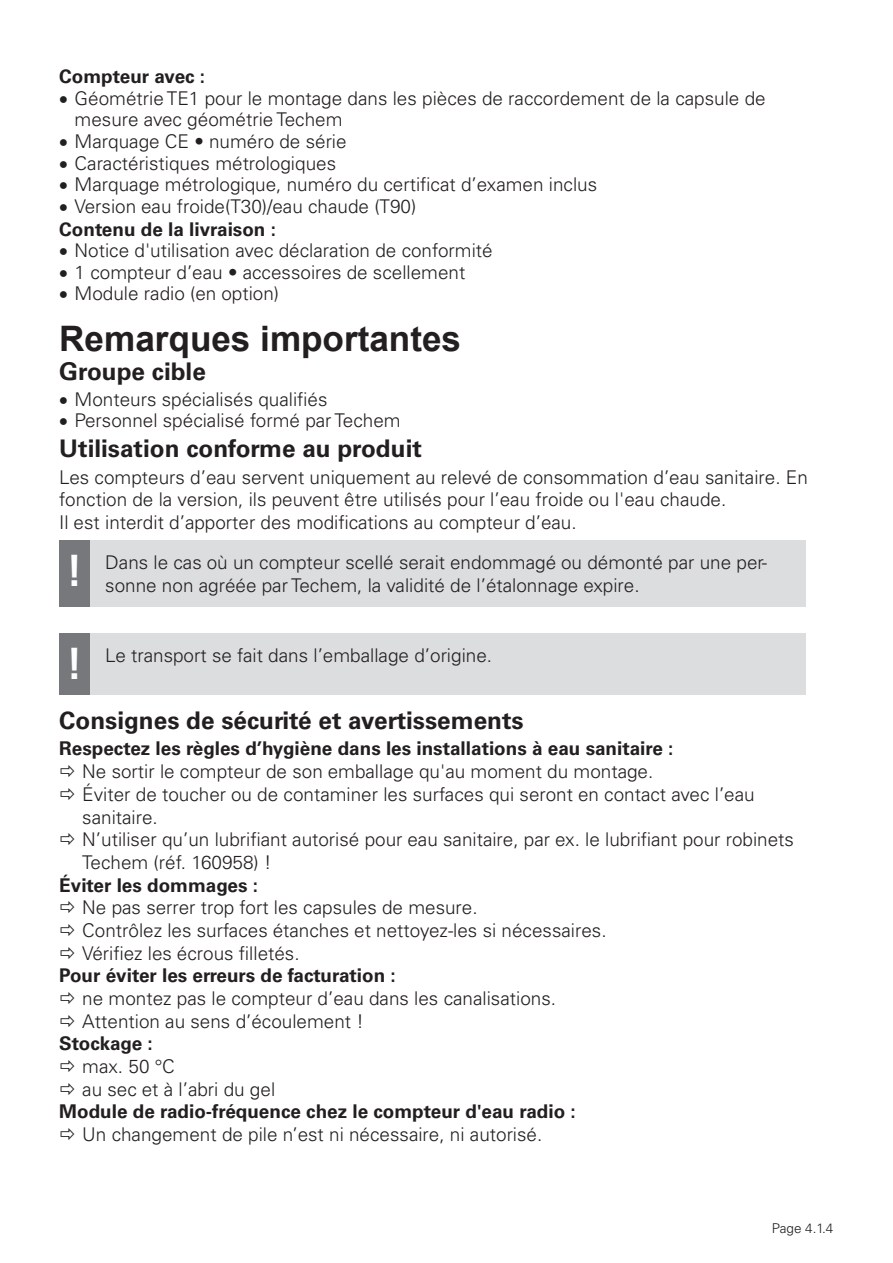
<style>
.page{position:relative;width:893px;height:1263px;background:#fff}
.page>*{position:absolute;margin:0;border:0;box-sizing:border-box;transform-origin:0 0}
.t1{font:700 43.2px "Univers LTCYR 65";color:#fff}
.t2{font:700 35.1px "Arial";color:#231f20}
.t3{font:700 24.3px "Univers LTCYR 65";color:#231f20}
.t4{font:300 18.9px/22.6px "Univers LTCYR 45";color:#231f20}
.t5{font:700 18.9px "Univers LTCYR 65";color:#231f20}
.t6{font:300 13.5px "Univers LT Pro 45";color:#231f20}
.s1{font-family:"Univers LTCYR 65";font-weight:700}
</style>
<div class="page">
<div style="left:59px;top:540px;width:31px;height:67px;background:#76787b"></div>
<div style="left:90px;top:540px;width:716px;height:67px;background:#dcdddf"></div>
<div style="left:59px;top:633px;width:31px;height:62px;background:#76787b"></div>
<div style="left:90px;top:633px;width:716px;height:62px;background:#dcdddf"></div>
<p class="t5" style="left:59px;top:63px;width:147px">Compteur avec :</p>
<p class="t4" style="left:75px;top:87px;width:693px;line-height:21.6px;text-indent:-15px">• Géométrie TE1 pour le montage dans les pièces de raccordement de la capsule de mesure avec géométrie Techem</p>
<p class="t4" style="left:59px;top:129px;width:289px">• Marquage CE • numéro de série</p>
<p class="t4" style="left:59px;top:151px;width:278px">• Caractéristiques métrologiques</p>
<p class="t4" style="left:59px;top:173px;width:539px">• Marquage métrologique, numéro du certificat d’examen inclus</p>
<p class="t4" style="left:59px;top:194px;width:359px">• Version eau froide(T30)/eau chaude (T90)<br><span class="s1">Contenu de la livraison :</span></p>
<p class="t4" style="left:59px;top:239px;width:435px">• Notice d'utilisation avec déclaration de conformité</p>
<p class="t4" style="left:59px;top:260px;width:408px">• 1 compteur d’eau • accessoires de scellement</p>
<p class="t4" style="left:59px;top:282px;width:221px">• Module radio (en option)</p>
<p class="t2" style="left:59px;top:315px;width:403px">Remarques importantes</p>
<p class="t3" style="left:59px;top:355px;width:148px">Groupe cible</p>
<p class="t4" style="left:59px;top:387px;width:270px">• Monteurs spécialisés qualifiés</p>
<p class="t4" style="left:59px;top:409px;width:343px">• Personnel spécialisé formé par Techem</p>
<p class="t3" style="left:59px;top:431px;width:364px">Utilisation conforme au produit</p>
<p class="t4" style="left:59px;top:465px;width:750px">Les compteurs d’eau servent uniquement au relevé de consommation d’eau sanitaire. En fonction de la version, ils peuvent être utilisés pour l’eau froide ou l'eau chaude.<br>Il est interdit d’apporter des modifications au compteur d’eau.</p>
<p class="t1" style="left:66px;top:541px;width:18px">!</p>
<p class="t4" style="left:105px;top:550px;width:663px">Dans le cas où un compteur scellé serait endommagé ou démonté par une per&shy;sonne non agréée par Techem, la validité de l’étalonnage expire.</p>
<p class="t1" style="left:66px;top:634px;width:18px">!</p>
<p class="t4" style="left:105px;top:643px;width:388px">Le transport se fait dans l’emballage d’origine.</p>
<p class="t3" style="left:59px;top:703px;width:466px">Consignes de sécurité et avertissements</p>
<p class="t5" style="left:59px;top:735px;width:616px">Respectez les règles d’hygiène dans les installations à eau sanitaire :</p>
<p class="t4" style="left:82px;top:760px;width:573px">Ne sortir le compteur de son emballage qu'au moment du montage.</p>
<p class="t4" style="left:82px;top:782px;width:674px">Éviter de toucher ou de contaminer les surfaces qui seront en contact avec l’eau</p>
<p class="t4" style="left:82px;top:805px;width:77px">sanitaire.</p>
<p class="t4" style="left:82px;top:828px;width:713px">N’utiliser qu’un lubrifiant autorisé pour eau sanitaire, par ex. le lubrifiant pour robinets</p>
<p class="t4" style="left:82px;top:850px;width:191px">Techem (réf. 160958) !</p>
<p class="t5" style="left:59px;top:871px;width:200px">Éviter les dommages :</p>
<p class="t4" style="left:82px;top:896px;width:397px">Ne pas serrer trop fort les capsules de mesure.</p>
<p class="t4" style="left:82px;top:918px;width:526px">Contrôlez les surfaces étanches et nettoyez-les si nécessaires.</p>
<p class="t4" style="left:82px;top:941px;width:219px">Vérifiez les écrous filletés.</p>
<p class="t5" style="left:59px;top:962px;width:338px">Pour éviter les erreurs de facturation :</p>
<p class="t4" style="left:82px;top:986px;width:475px">ne montez pas le compteur d’eau dans les canalisations.</p>
<p class="t4" style="left:82px;top:1009px;width:283px">Attention au sens d’écoulement !</p>
<p class="t5" style="left:59px;top:1030px;width:95px">Stockage :</p>
<p class="t4" style="left:82px;top:1054px;width:94px">max. 50 °C</p>
<p class="t4" style="left:82px;top:1077px;width:194px">au sec et à l’abri du gel</p>
<p class="t5" style="left:59px;top:1098px;width:518px">Module de radio-fréquence chez le compteur d'eau radio :</p>
<p class="t4" style="left:82px;top:1122px;width:462px">Un changement de pile n’est ni nécessaire, ni autorisé.</p>
<p class="t6" style="left:772px;top:1220px;width:63px">Page 4.1.4</p>
</div>
